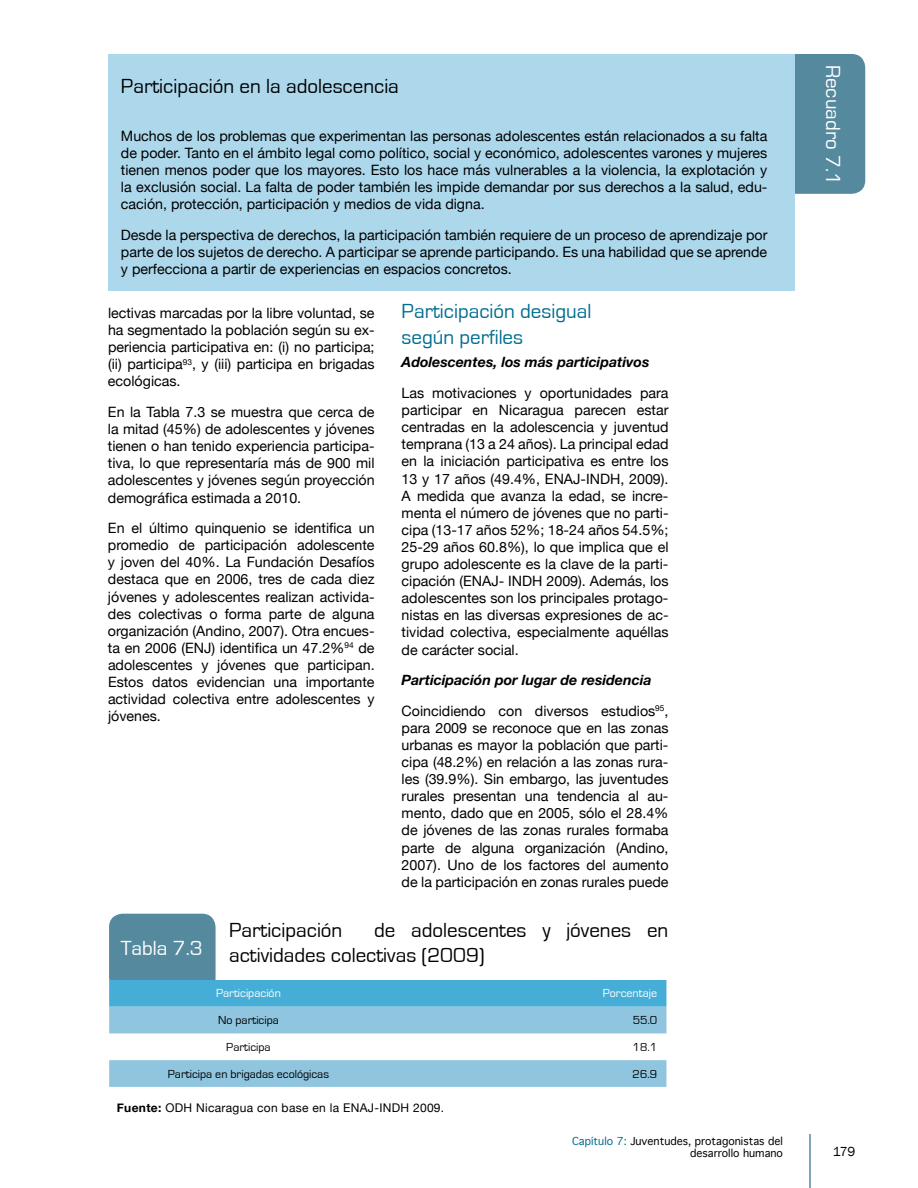
<style>
.page{position:relative;width:918px;height:1188px;background:#fff}
.page>*{position:absolute;margin:0;border:0;box-sizing:border-box;transform-origin:0 0}
.t1{font:21px/25.2px "Eurostile";color:#000}
.t2{font:21px/25.2px "Eurostile";color:#006d91}
.t3{font:21px "Eurostile";color:#fff}
.t4{font:14.25px/17.1px "Helvetica Neue";color:#000;text-align:justify}
.t5{font:italic 700 14.25px/30.6px "Helvetica Neue";color:#000}
.t6{font:13.5px "Franklin Gothic";color:#000}
.t7{font:12px "Eurostile";color:#000}
.t8{font:12px "Helvetica Neue";letter-spacing:.025em;color:#000}
.t9{font:12px "Eurostile";color:#fff}
.t10{font:10.5px/12.6px "Geneva";color:#000;text-align:right}
.s1{font-weight:400;font-style:normal}
.s2{font-weight:700}
.s3{color:#006d91}
</style>
<div class="page">
<hr style="left:809px;top:1134px;width:2px;height:54px;background:#55899e">
<div style="left:109px;top:914px;width:107px;height:77px;background:#55899e;border-radius:14px"></div>
<div style="left:109px;top:980px;width:557px;height:27px;background:#46aed6"></div>
<svg style="left:109px;top:1007px;width:557px;height:80px;fill:#8fc5de"></svg>
<div style="left:734px;top:54px;width:131px;height:140px;background:#55899e;border-radius:14px"></div>
<div style="left:108px;top:54px;width:686px;height:237px;background:#add8ec"></div>
<h1 class="t1" style="left:121px;top:74px;width:280px">Participación en la adolescencia</h1>
<p class="t4" style="left:121px;top:127px;width:648px">Muchos de los problemas que experimentan las personas adolescentes están relacionados a su falta de poder. Tanto en el ámbito legal como político, social y económico, adolescentes varones y mujeres tienen menos poder que los mayores. Esto los hace más vulnerables a la violencia, la explotación y la exclusión social. La falta de poder también les impide demandar por sus derechos a la salud, edu&shy;cación, protección, participación y medios de vida digna.</p>
<p class="t4" style="left:121px;top:226px;width:648px">Desde la perspectiva de derechos, la participación también requiere de un proceso de aprendizaje por parte de los sujetos de derecho. A participar se aprende participando. Es una habilidad que se aprende y perfecciona a partir de experiencias en espacios concretos.</p>
<p class="t4" style="left:108px;top:304px;width:268px">lectivas marcadas por la libre voluntad, se ha segmentado la población según su ex&shy;periencia participativa en: (i) no participa; (ii) participa<sup>93</sup>, y (iii) participa en brigadas ecológicas.</p>
<p class="t4" style="left:108px;top:403px;width:268px">En la Tabla 7.3 se muestra que cerca de la mitad (45%) de adolescentes y jóvenes tienen o han tenido experiencia participa&shy;tiva, lo que representaría más de 900 mil adolescentes y jóvenes según proyección demográfica estimada a 2010.</p>
<p class="t4" style="left:108px;top:519px;width:268px">En el último quinquenio se identifica un promedio de participación adolescente y joven del 40%. La Fundación Desafíos destaca que en 2006, tres de cada diez jóvenes y adolescentes realizan activida&shy;des colectivas o forma parte de alguna organización (Andino, 2007). Otra encues&shy;ta en 2006 (ENJ) identifica un 47.2%<sup>94</sup> de adolescentes y jóvenes que participan.<br>Estos datos evidencian una importante actividad colectiva entre adolescentes y jóvenes.</p>
<h1 class="t2" style="left:402px;top:299px;width:191px">Participación desigual según perfiles</h1>
<p class="t5" style="left:402px;top:347px;width:249px">Adolescentes, los más participativos</p>
<p class="t4" style="left:402px;top:384px;width:268px">Las motivaciones y oportunidades para participar en Nicaragua parecen estar centradas en la adolescencia y juventud temprana (13 a 24 años). La principal edad en la iniciación participativa es entre los 13 y 17 años (49.4%, ENAJ-INDH, 2009).<br>A medida que avanza la edad, se incre&shy;menta el número de jóvenes que no parti&shy;cipa (13-17 años 52%; 18-24 años 54.5%; 25-29 años 60.8%), lo que implica que el grupo adolescente es la clave de la parti&shy;cipación (ENAJ- INDH 2009). Además, los adolescentes son los principales protago&shy;nistas en las diversas expresiones de ac&shy;tividad colectiva, especialmente aquéllas de carácter social.</p>
<p class="t5" style="left:402px;top:664px;width:268px">Participación por lugar de residencia<br><span class="s1">Coincidiendo con diversos estudios</span><sup>95</sup><span class="s1">,</span></p>
<p class="t4" style="left:402px;top:719px;width:268px">para 2009 se reconoce que en las zonas urbanas es mayor la población que parti&shy;cipa (48.2%) en relación a las zonas rura&shy;les (39.9%). Sin embargo, las juventudes rurales presentan una tendencia al au&shy;mento, dado que en 2005, sólo el 28.4% de jóvenes de las zonas rurales formaba parte de alguna organización (Andino, 2007). Uno de los factores del aumento de la participación en zonas rurales puede</p>
<h1 class="t3" style="left:121px;top:936px;width:84px">Tabla 7.3</h1>
<h1 class="t1" style="left:229px;top:918px;width:441px;text-indent:145px">de adolescentes y jóvenes en actividades colectivas (2009)</h1>
<h1 class="t1" style="left:229px;top:918px;width:115px">Participación</h1>
<p class="t9" style="left:216px;top:987px;width:66px">Participación</p>
<p class="t9" style="left:603px;top:987px;width:56px">Porcentaje</p>
<p class="t7" style="left:218px;top:1014px;width:62px">No participa</p>
<p class="t7" style="left:633px;top:1014px;width:26px">55.0</p>
<p class="t7" style="left:226px;top:1040px;width:46px">Participa</p>
<p class="t7" style="left:633px;top:1040px;width:26px">18.1</p>
<p class="t7" style="left:168px;top:1067px;width:163px">Participa en brigadas ecológicas</p>
<p class="t7" style="left:633px;top:1067px;width:26px">26.9</p>
<p class="t8" style="left:117px;top:1100px;width:329px"><span class="s2">Fuente:</span> ODH Nicaragua con base en la ENAJ-INDH 2009.</p>
<p class="t10" style="left:572px;top:1134px;width:212px"><span class="s3">Capítulo 7:</span> Juventudes, protagonistas del desarrollo humano</p>
<h1 class="t3" style="left:844px;top:65px;width:121px;rotate:90deg">Recuadro 7.1</h1>
<p class="t6" style="left:833px;top:1144px;width:24px">179</p>
</div>
